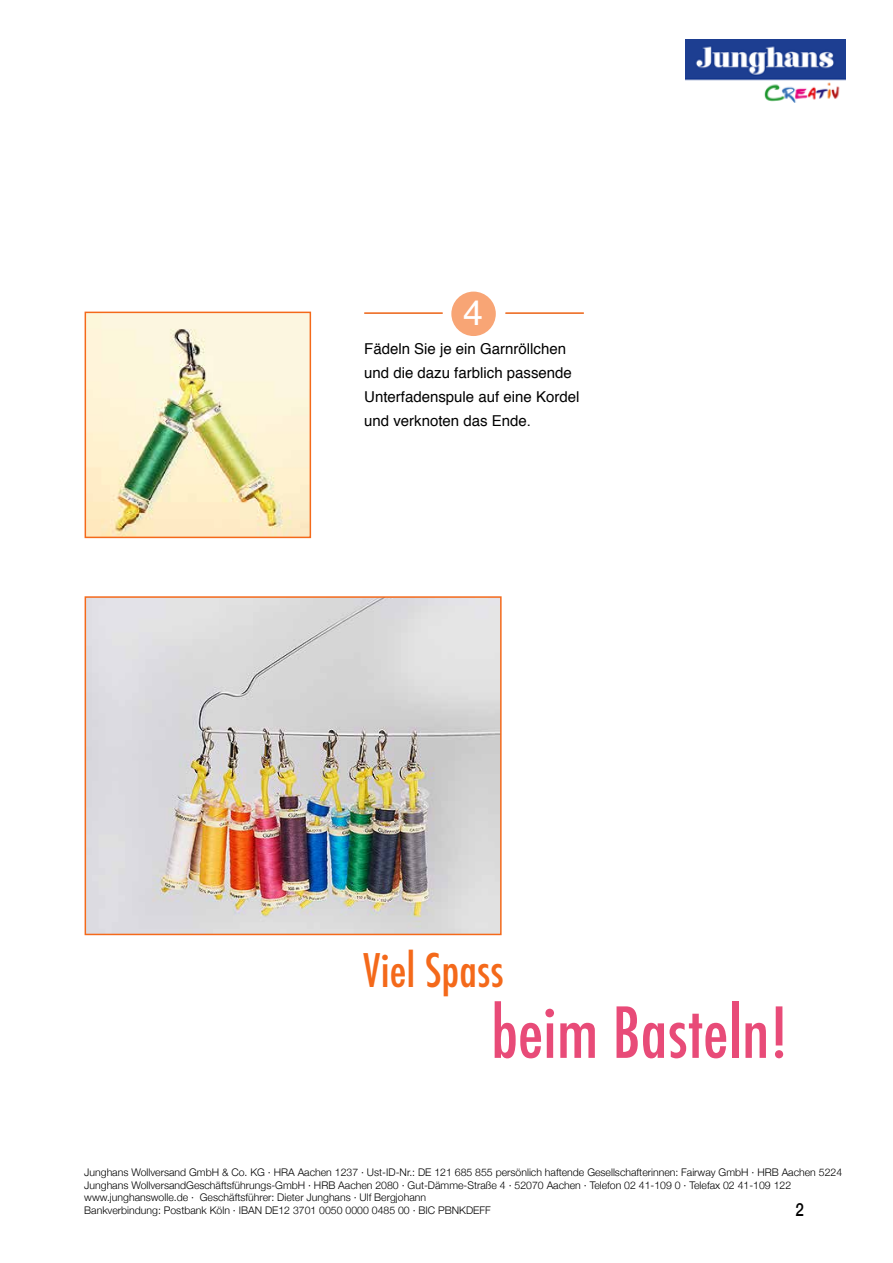
<style>
.page{position:relative;width:893px;height:1263px;background:#fff}
.page>*{position:absolute;margin:0;border:0;box-sizing:border-box;transform-origin:0 0}
.t1{font:500 condensed 68.25px "Futura";color:#e84b78}
.t2{font:500 condensed 45px "Futura";color:#f4691a}
.t3{font:35.55px "Helvetica";color:#fff}
.t4{font:500 18px "Helvetica Neue";color:#000;scale:.84 1}
.t5{font:15px/24px "Helvetica";color:#000}
.t6{font:300 10.5px/12.6px "Helvetica Neue";color:#000}
</style>
<div class="page">
<img style="left:685px;top:40px;width:161px;height:63px">
<div style="left:451px;top:292px;width:45px;height:44px;background:#f8a575;border-radius:50%"></div>
<hr style="left:505px;top:312px;width:79px;height:2px;background:#f4691a">
<hr style="left:364px;top:312px;width:79px;height:2px;background:#f4691a">
<img style="left:88px;top:315px;width:220px;height:220px">
<div style="left:85px;top:312px;width:226px;height:226px;border:2px solid #f4691a"></div>
<img style="left:88px;top:599px;width:411px;height:333px">
<div style="left:85px;top:596px;width:417px;height:339px;border:2px solid #f4691a"></div>
<h3 class="t3" style="left:463px;top:285px;width:21px">4</h3>
<h3 class="t5" style="left:364px;top:337px;width:217px">Fädeln Sie je ein Garnröllchen und die dazu farblich passende<br>Unterfadenspule auf eine Kordel und verknoten das Ende.</h3>
<h2 class="t2" style="left:364px;top:941px;width:141px">Viel Spass</h2>
<h1 class="t1" style="left:491px;top:989px;width:299px">beim Basteln!</h1>
<p class="t6" style="left:84px;top:1165px;width:759px">Junghans Wollversand GmbH &amp; Co. KG · HRA Aachen 1237 · Ust-ID-Nr.: DE 121 685 855 persönlich haftende Gesellschafterinnen: Fairway GmbH · HRB Aachen 5224<br>Junghans WollversandGeschäftsführungs-GmbH · HRB Aachen 2080 · Gut-Dämme-Straße 4 · 52070 Aachen · Telefon 02 41-109 0 · Telefax 02 41-109 122 www.junghanswolle.de · Geschäftsführer: Dieter Junghans · Ulf Bergjohann<br>Bankverbindung: Postbank Köln · IBAN DE12 3701 0050 0000 0485 00 · BIC PBNKDEFF</p>
<h3 class="t4" style="left:796px;top:1195px;width:12px">2</h3>
</div>
